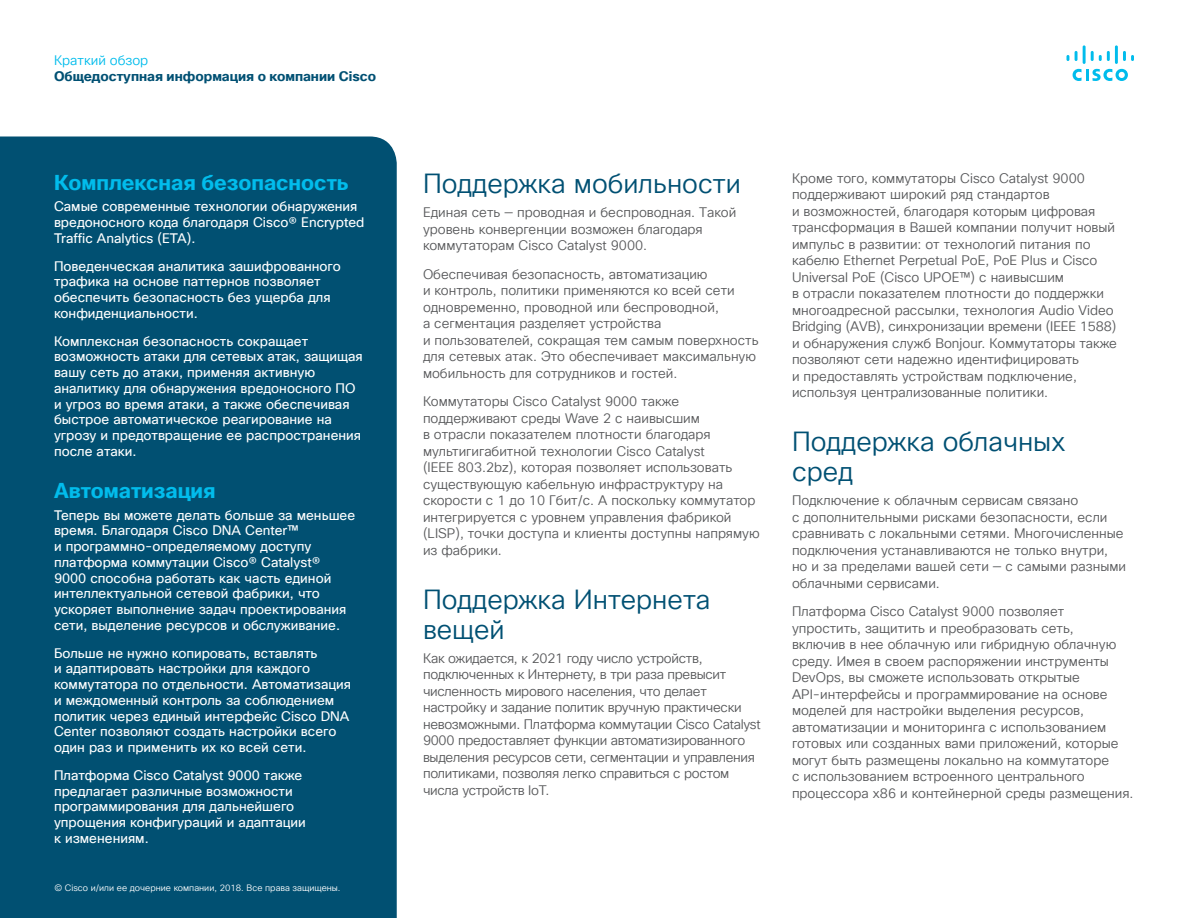
<style>
.page{position:relative;width:1188px;height:918px;background:#fff}
.page>*{position:absolute;margin:0;border:0;box-sizing:border-box;transform-origin:0 0}
.Subhead2_Indigo{font:27px/30px "Cisco Sans TT Light";color:#005073}
.Subhead3_Blue{font:700 21px "Cisco Sans TT";color:#01bcec}
.Body{font:13.5px/16.5px "Cisco Sans TT Light";color:#57585a}
.Body_White{font:13.5px/15.8px "Cisco Sans TT";color:#fff}
.Body-2{font:13.5px/16.5px "Cisco Sans TT Light";letter-spacing:-.02em;color:#57585a}
.t1{font:700 13.5px "Cisco Sans TT";color:#005073}
.t2{font:13.5px "Cisco Sans TT Light";color:#01bcec}
.Footer_white{font:9px "Cisco Sans TT Light";color:#fff}
</style>
<div class="page">
<svg style="left:1073px;top:69px;width:55px;height:12px"></svg>
<svg style="left:1067px;top:55px;width:2px;height:6px"></svg>
<svg style="left:1075px;top:51px;width:3px;height:10px"></svg>
<hr style="left:1083px;top:45px;width:3px;height:19px;background:#01bcec">
<svg style="left:1091px;top:51px;width:19px;height:10px"></svg>
<hr style="left:1115px;top:45px;width:3px;height:19px;background:#01bcec">
<svg style="left:1123px;top:51px;width:11px;height:10px"></svg>
<div style="left:0;top:136px;width:397px;height:782px;background:#015072"></div>
<p class="t2" style="left:54px;top:51px;width:96px">Краткий обзор</p>
<p class="t1" style="left:54px;top:67px;width:324px">Общедоступная информация о компании Cisco</p>
<p class="Subhead3_Blue" style="left:54px;top:168px;width:296px">Комплексная безопасность</p>
<p class="Body_White" style="left:54px;top:199px;width:312px">Самые современные технологии обнаружения вредоносного кода благодаря Cisco® Encrypted<br>Traffic Analytics (ETA).</p>
<p class="Body_White" style="left:54px;top:259px;width:288px">Поведенческая аналитика зашифрованного трафика на основе паттернов позволяет обеспечить безопасность без ущерба для конфиденциальности.</p>
<p class="Body_White" style="left:54px;top:334px;width:310px">Комплексная безопасность сокращает возможность атаки для сетевых атак, защищая вашу сеть до атаки, применяя активную аналитику для обнаружения вредоносного ПО и угроз во время атаки, а также обеспечивая быстрое автоматическое реагирование на угрозу и предотвращение ее распространения после атаки.</p>
<p class="Subhead3_Blue" style="left:54px;top:477px;width:163px">Автоматизация</p>
<p class="Body_White" style="left:54px;top:508px;width:303px">Теперь вы можете делать больше за меньшее время. Благодаря Cisco DNA Center™<br>и программно-определяемому доступу платформа коммутации Cisco® Catalyst® 9000 способна работать как часть единой интеллектуальной сетевой фабрики, что ускоряет выполнение задач проектирования сети, выделение ресурсов и обслуживание.</p>
<p class="Body_White" style="left:54px;top:646px;width:299px">Больше не нужно копировать, вставлять<br>и адаптировать настройки для каждого коммутатора по отдельности. Автоматизация и междоменный контроль за соблюдением политик через единый интерфейс Cisco DNA Center позволяют создать настройки всего один раз и применить их ко всей сети.</p>
<p class="Body_White" style="left:54px;top:768px;width:253px">Платформа Cisco Catalyst 9000 также предлагает различные возможности программирования для дальнейшего упрощения конфигураций и адаптации к изменениям.</p>
<p class="Footer_white" style="left:54px;top:882px;width:288px">© Cisco и/или ее дочерние компании, 2018. Все права защищены.</p>
<p class="Subhead2_Indigo" style="left:423px;top:170px;width:319px">Поддержка мобильности</p>
<p class="Body" style="left:423px;top:205px;width:315px">Единая сеть — проводная и беспроводная. Такой уровень конвергенции возможен благодаря коммутаторам Cisco Catalyst 9000.</p>
<p class="Body" style="left:423px;top:266px;width:337px">Обеспечивая безопасность, автоматизацию<br>и контроль, политики применяются ко всей сети одновременно, проводной или беспроводной,<br>а сегментация разделяет устройства<br>и пользователей, сокращая тем самым поверхность для сетевых атак. Это обеспечивает максимальную мобильность для сотрудников и гостей.</p>
<p class="Body" style="left:423px;top:394px;width:338px">Коммутаторы Cisco Catalyst 9000 также поддерживают среды Wave 2 с наивысшим<br>в отрасли показателем плотности благодаря мультигигабитной технологии Cisco Catalyst<br>(IEEE 803.2bz), которая позволяет использовать существующую кабельную инфраструктуру на скорости с 1 до 10 Гбит/с. А поскольку коммутатор интегрируется с уровнем управления фабрикой (LISP), точки доступа и клиенты доступны напрямую из фабрики.</p>
<p class="Subhead2_Indigo" style="left:423px;top:585px;width:289px">Поддержка Интернета вещей</p>
<p class="Body-2" style="left:423px;top:650px;width:339px">Как ожидается, к 2021 году число устройств, подключенных к Интернету, в три раза превысит численность мирового населения, что делает настройку и задание политик вручную практически невозможными. Платформа коммутации Cisco Catalyst 9000 предоставляет функции автоматизированного выделения ресурсов сети, сегментации и управления политиками, позволяя легко справиться с ростом числа устройств IoT.</p>
<p class="Body" style="left:792px;top:170px;width:327px">Кроме того, коммутаторы Cisco Catalyst 9000 поддерживают широкий ряд стандартов<br>и возможностей, благодаря которым цифровая трансформация в Вашей компании получит новый импульс в развитии: от технологий питания по кабелю Ethernet Perpetual PoE, PoE Plus и Cisco Universal PoE (Cisco UPOE™) с наивысшим<br>в отрасли показателем плотности до поддержки многоадресной рассылки, технология Audio Video Bridging (AVB), синхронизации времени (IEEE 1588) и обнаружения служб Bonjour. Коммутаторы также позволяют сети надежно идентифицировать<br>и предоставлять устройствам подключение, используя централизованные политики.</p>
<p class="Subhead2_Indigo" style="left:792px;top:427px;width:275px">Поддержка облачных сред</p>
<p class="Body" style="left:792px;top:493px;width:336px">Подключение к облачным сервисам связано<br>с дополнительными рисками безопасности, если сравнивать с локальными сетями. Многочисленные подключения устанавливаются не только внутри, но и за пределами вашей сети — с самыми разными облачными сервисами.</p>
<p class="Body" style="left:792px;top:604px;width:343px">Платформа Cisco Catalyst 9000 позволяет упростить, защитить и преобразовать сеть,<br>включив в нее облачную или гибридную облачную среду. Имея в своем распоряжении инструменты DevOps, вы сможете использовать открытые API-интерфейсы и программирование на основе моделей для настройки выделения ресурсов, автоматизации и мониторинга с использованием готовых или созданных вами приложений, которые могут быть размещены локально на коммутаторе<br>с использованием встроенного центрального процессора x86 и контейнерной среды размещения.</p>
</div>
